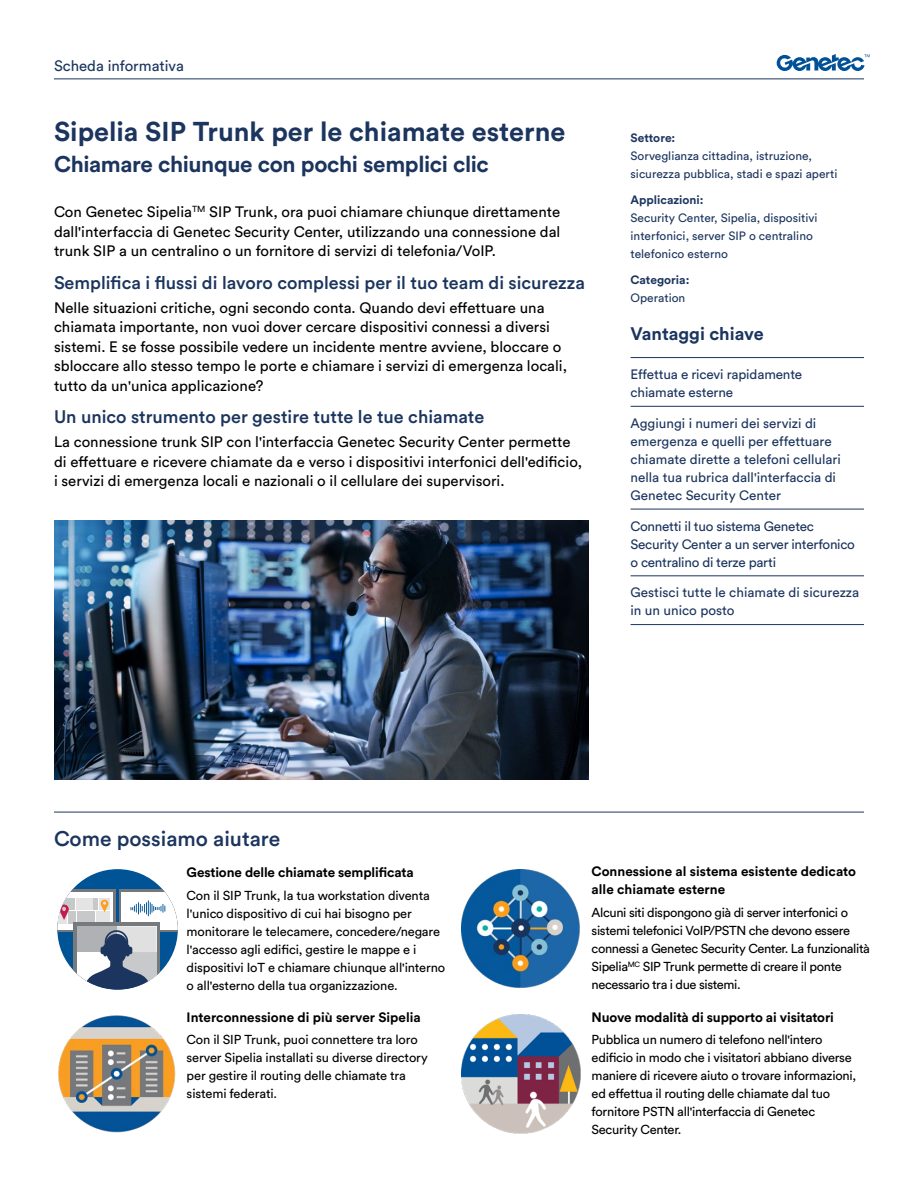
<style>
.page{position:relative;width:918px;height:1188px;background:#fff}
.page>*{position:absolute;margin:0;border:0;box-sizing:border-box;transform-origin:0 0}
.Document_Title{font:700 27px "Circular Pro";color:#1c355e}
.Intro_Title{font:700 22.5px "Circular Pro";letter-spacing:-.02em;color:#1c355e}
.Section_Heading_-_Ru{font:500 21px "Circular Pro";color:#1c355e}
.Heading_1{font:500 18px "Circular Pro";color:#1c355e}
.Sidebar_Heading{font:700 18px "Circular Pro";color:#1c355e}
.Body_Text_2{font:15px/19.5px "Circular Pro";color:#000}
.Body_Text{font:15px/19.5px "Circular Pro";color:#000;text-align:justify}
.Document_Type{font:15px "Circular Pro";color:#1c355e}
.Key_benefits_List{font:13.5px/18px "Circular Pro";letter-spacing:-.005em;color:#1c355e}
.Heading_1-2{font:700 13.5px/18px "Circular Pro";color:#000}
.Body_Text_2-2{font:12.9px/18px "Circular Pro";letter-spacing:-.02em;color:#000}
.Application_Text{font:12px/18px "Circular Pro";color:#1c355e}
.Application_Text-2{font:700 12px/18px "Circular Pro";color:#1c355e}
.s1{font-weight:700}
.s2{font-weight:400}
</style>
<div class="page">
<hr style="left:631px;top:357px;width:233px;height:1px;background:#1c355e">
<hr style="left:631px;top:406px;width:233px;height:1px;background:#1c355e">
<hr style="left:631px;top:509px;width:233px;height:1px;background:#1c355e">
<hr style="left:631px;top:575px;width:233px;height:1px;background:#1c355e">
<hr style="left:631px;top:624px;width:233px;height:1px;background:#1c355e">
<hr style="left:54px;top:78px;width:810px;height:1px;background:#1c355e">
<svg style="left:777px;top:54px;width:93px;height:17px"></svg>
<hr style="left:54px;top:812px;width:810px;height:1px;background:#1c355e">
<div style="left:57px;top:869px;width:121px;height:121px;background:#005395;border-radius:50%"></div>
<svg style="left:57px;top:889px;width:58px;height:43px"></svg>
<div style="left:57px;top:892px;width:56px;height:37px;background:#fff"></div>
<svg style="left:62px;top:898px;width:12px;height:12px"></svg>
<svg style="left:99px;top:898px;width:11px;height:12px"></svg>
<hr style="left:94px;top:898px;width:4px;height:12px;background:#c7c8c9">
<div style="left:76px;top:898px;width:16px;height:12px;background:#e4e4e5"></div>
<div style="left:69px;top:911px;width:7px;height:12px;background:#c7c8c9"></div>
<div style="left:78px;top:911px;width:17px;height:12px;background:#c7c8c9"></div>
<div style="left:58px;top:911px;width:9px;height:12px;background:#e4e4e5"></div>
<div style="left:96px;top:911px;width:14px;height:12px;background:#e4e4e5"></div>
<svg style="left:59px;top:905px;width:10px;height:15px"></svg>
<svg style="left:101px;top:900px;width:7px;height:12px"></svg>
<svg style="left:119px;top:889px;width:59px;height:43px"></svg>
<div style="left:122px;top:892px;width:56px;height:37px;background:#fff"></div>
<svg style="left:130px;top:900px;width:35px;height:16px"></svg>
<svg style="left:74px;top:923px;width:86px;height:52px"></svg>
<div style="left:77px;top:926px;width:80px;height:55px;background:#fff"></div>
<div style="left:117px;top:952px;width:40px;height:29px;background:#c8c9cb"></div>
<div style="left:117px;top:926px;width:40px;height:26px;background:#e0e0e1"></div>
<div style="left:77px;top:926px;width:40px;height:26px;background:#b0b1b4"></div>
<svg style="left:84px;top:930px;width:68px;height:60px"></svg>
<img style="left:58px;top:1015px;width:118px;height:118px">
<img style="left:461px;top:869px;width:119px;height:119px">
<img style="left:461px;top:1014px;width:120px;height:120px">
<img style="left:54px;top:521px;width:534px;height:259px">
<p class="Document_Type" style="left:54px;top:56px;width:131px">Scheda informativa</p>
<p class="Document_Title" style="left:54px;top:113px;width:513px">Sipelia SIP Trunk per le chiamate esterne</p>
<p class="Intro_Title" style="left:54px;top:149px;width:436px">Chiamare chiunque con pochi semplici clic</p>
<p class="Body_Text" style="left:54px;top:202px;width:508px">Con Genetec Sipelia<sup>TM</sup> SIP Trunk, ora puoi chiamare chiunque direttamente dall'interfaccia di Genetec Security Center, utilizzando una connessione dal trunk SIP a un centralino o un fornitore di servizi di telefonia/VoIP.</p>
<p class="Heading_1" style="left:54px;top:270px;width:532px">Semplifica i flussi di lavoro complessi per il tuo team di sicurezza</p>
<p class="Body_Text_2" style="left:54px;top:297px;width:515px">Nelle situazioni critiche, ogni secondo conta. Quando devi effettuare una chiamata importante, non vuoi dover cercare dispositivi connessi a diversi sistemi. E se fosse possibile vedere un incidente mentre avviene, bloccare o sbloccare allo stesso tempo le porte e chiamare i servizi di emergenza locali, tutto da un'unica applicazione?</p>
<p class="Heading_1" style="left:54px;top:405px;width:432px">Un unico strumento per gestire tutte le tue chiamate</p>
<p class="Body_Text_2" style="left:54px;top:432px;width:530px">La connessione trunk SIP con l'interfaccia Genetec Security Center permette di effettuare e ricevere chiamate da e verso i dispositivi interfonici dell'edificio, i servizi di emergenza locali e nazionali o il cellulare dei supervisori.</p>
<p class="Application_Text" style="left:631px;top:128px;width:209px"><span class="s1">Settore:<br></span>Sorveglianza cittadina, istruzione, sicurezza pubblica, stadi e spazi aperti</p>
<p class="Application_Text" style="left:631px;top:190px;width:189px"><span class="s1">Applicazioni:<br></span>Security Center, Sipelia, dispositivi interfonici, server SIP o centralino telefonico esterno</p>
<p class="Application_Text-2" style="left:631px;top:270px;width:60px">Categoria:<br><span class="s2">Operation</span></p>
<p class="Sidebar_Heading" style="left:631px;top:321px;width:135px">Vantaggi chiave</p>
<p class="Key_benefits_List" style="left:631px;top:365px;width:173px">Effettua e ricevi rapidamente chiamate esterne</p>
<p class="Key_benefits_List" style="left:631px;top:414px;width:212px">Aggiungi i numeri dei servizi di emergenza e quelli per effettuare chiamate dirette a telefoni cellulari nella tua rubrica dall'interfaccia di Genetec Security Center</p>
<p class="Key_benefits_List" style="left:631px;top:516px;width:226px">Connetti il tuo sistema Genetec<br>Security Center a un server interfonico o centralino di terze parti</p>
<p class="Key_benefits_List" style="left:631px;top:583px;width:230px">Gestisci tutte le chiamate di sicurezza in un unico posto</p>
<p class="Section_Heading_-_Ru" style="left:54px;top:825px;width:228px">Come possiamo aiutare</p>
<p class="Heading_1-2" style="left:187px;top:863px;width:229px">Gestione delle chiamate semplificata</p>
<p class="Body_Text_2-2" style="left:187px;top:885px;width:260px">Con il SIP Trunk, la tua workstation diventa l'unico dispositivo di cui hai bisogno per monitorare le telecamere, concedere/negare l'accesso agli edifici, gestire le mappe e i dispositivi IoT e chiamare chiunque all'interno o all'esterno della tua organizzazione.</p>
<p class="Heading_1-2" style="left:187px;top:1008px;width:236px">Interconnessione di più server Sipelia</p>
<p class="Body_Text_2-2" style="left:187px;top:1030px;width:243px">Con il SIP Trunk, puoi connettere tra loro server Sipelia installati su diverse directory per gestire il routing delle chiamate tra sistemi federati.</p>
<p class="Heading_1-2" style="left:592px;top:862px;width:266px">Connessione al sistema esistente dedicato alle chiamate esterne</p>
<p class="Body_Text_2-2" style="left:592px;top:903px;width:280px">Alcuni siti dispongono già di server interfonici o sistemi telefonici VoIP/PSTN che devono essere connessi a Genetec Security Center. La funzionalità Sipelia<sup>MC</sup> SIP Trunk permette di creare il ponte necessario tra i due sistemi.</p>
<p class="Heading_1-2" style="left:592px;top:1008px;width:244px">Nuove modalità di supporto ai visitatori</p>
<p class="Body_Text_2-2" style="left:592px;top:1030px;width:266px">Pubblica un numero di telefono nell'intero edificio in modo che i visitatori abbiano diverse maniere di ricevere aiuto o trovare informazioni, ed effettua il routing delle chiamate dal tuo fornitore PSTN all'interfaccia di Genetec Security Center.</p>
</div>
